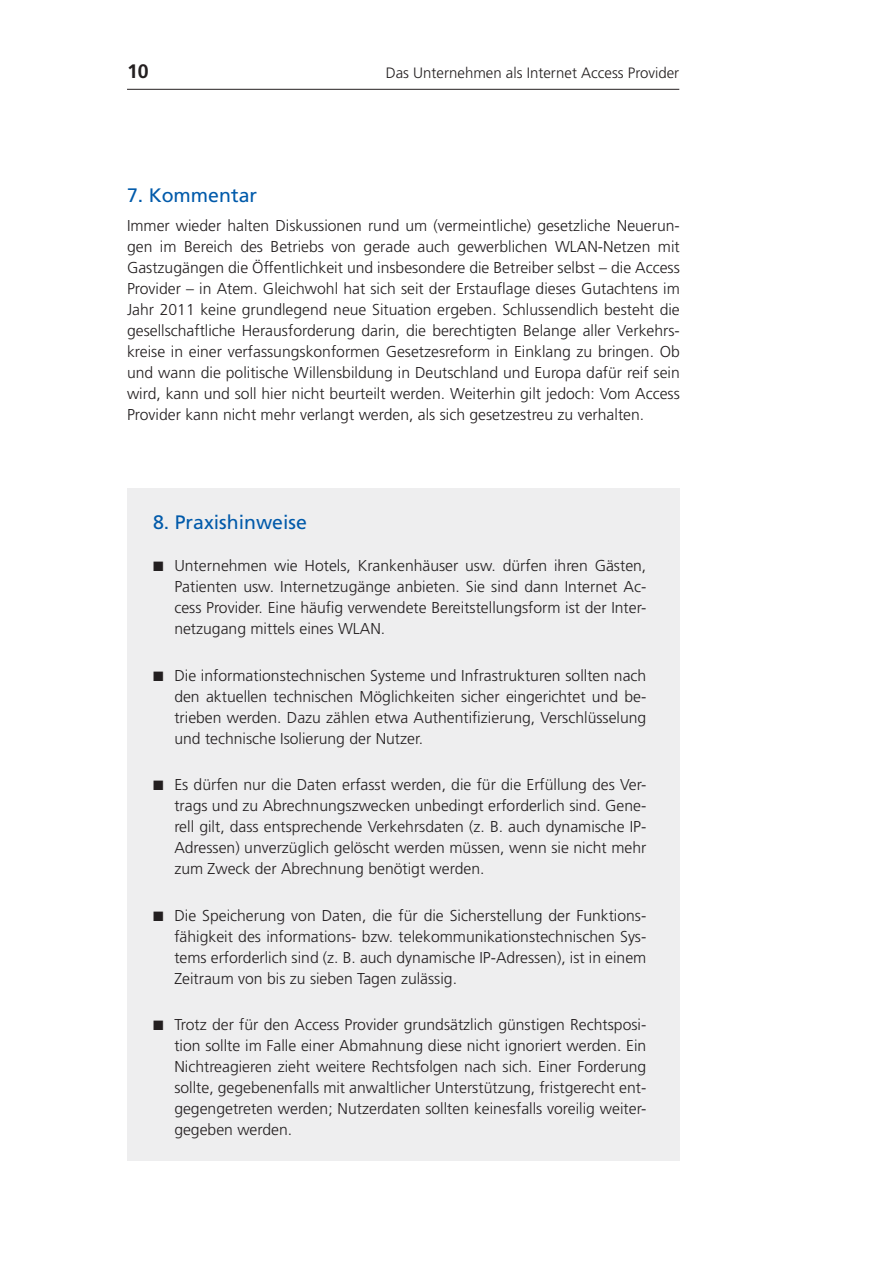
<style>
.page{position:relative;width:893px;height:1263px;background:#fff}
.page>*{position:absolute;margin:0;border:0;box-sizing:border-box;transform-origin:0 0}
.t1{font:19.5px "Frutiger";color:#015aaa}
.t2{font:700 19.5px "Frutiger";color:#231f20}
.t3{font:300 15.75px/21px "Frutiger";color:#231f20;text-align:justify}
.t4{font:300 15px "Frutiger";color:#231f20}
</style>
<div class="page">
<hr style="left:127px;top:89px;width:552px;height:1px;background:#231f20">
<div style="left:128px;top:489px;width:552px;height:672px;background:#eeeeef"></div>
<p class="t2" style="left:127px;top:60px;width:23px">10</p>
<p class="t4" style="left:386px;top:65px;width:295px">Das Unternehmen als Internet Access Provider</p>
<p class="t1" style="left:127px;top:183px;width:132px">7. Kommentar</p>
<p class="t3" style="left:127px;top:215px;width:554px">Immer wieder halten Diskussionen rund um (vermeintliche) gesetzliche Neuerun&shy;gen im Bereich des Betriebs von gerade auch gewerblichen WLAN-Netzen mit Gastzugängen die Öffentlichkeit und insbesondere die Betreiber selbst – die Access Provider – in Atem. Gleichwohl hat sich seit der Erstauflage dieses Gutachtens im Jahr 2011 keine grundlegend neue Situation ergeben. Schlussendlich besteht die gesellschaftliche Herausforderung darin, die berechtigten Belange aller Verkehrs&shy;kreise in einer verfassungskonformen Gesetzesreform in Einklang zu bringen. Ob und wann die politische Willensbildung in Deutschland und Europa dafür reif sein wird, kann und soll hier nicht beurteilt werden. Weiterhin gilt jedoch: Vom Access Provider kann nicht mehr verlangt werden, als sich gesetzestreu zu verhalten.</p>
<p class="t1" style="left:153px;top:511px;width:155px">8. Praxishinweise</p>
<p class="t3" style="left:174px;top:556px;width:473px">Unternehmen wie Hotels, Krankenhäuser usw. dürfen ihren Gästen, Patienten usw. Internetzugänge anbieten. Sie sind dann Internet Ac&shy;cess Provider. Eine häufig verwendete Bereitstellungsform ist der Inter&shy;netzugang mittels eines WLAN.</p>
<p class="t3" style="left:174px;top:665px;width:473px">Die informationstechnischen Systeme und Infrastrukturen sollten nach den aktuellen technischen Möglichkeiten sicher eingerichtet und be&shy;trieben werden. Dazu zählen etwa Authentifizierung, Verschlüsselung und technische Isolierung der Nutzer.</p>
<p class="t3" style="left:174px;top:774px;width:473px">Es dürfen nur die Daten erfasst werden, die für die Erfüllung des Ver&shy;trags und zu Abrechnungszwecken unbedingt erforderlich sind. Gene&shy;rell gilt, dass entsprechende Verkehrsdaten (z. B. auch dynamische IP-Adressen) unverzüglich gelöscht werden müssen, wenn sie nicht mehr zum Zweck der Abrechnung benötigt werden.</p>
<p class="t3" style="left:174px;top:905px;width:473px">Die Speicherung von Daten, die für die Sicherstellung der Funktions&shy;fähigkeit des informations- bzw. telekommunikationstechnischen Sys&shy;tems erforderlich sind (z. B. auch dynamische IP-Adressen), ist in einem Zeitraum von bis zu sieben Tagen zulässig.</p>
<p class="t3" style="left:174px;top:1014px;width:473px">Trotz der für den Access Provider grundsätzlich günstigen Rechtsposi&shy;tion sollte im Falle einer Abmahnung diese nicht ignoriert werden. Ein Nichtreagieren zieht weitere Rechtsfolgen nach sich. Einer Forderung sollte, gegebenenfalls mit anwaltlicher Unterstützung, fristgerecht ent&shy;gegengetreten werden; Nutzerdaten sollten keinesfalls voreilig weiter&shy;gegeben werden.</p>
</div>
